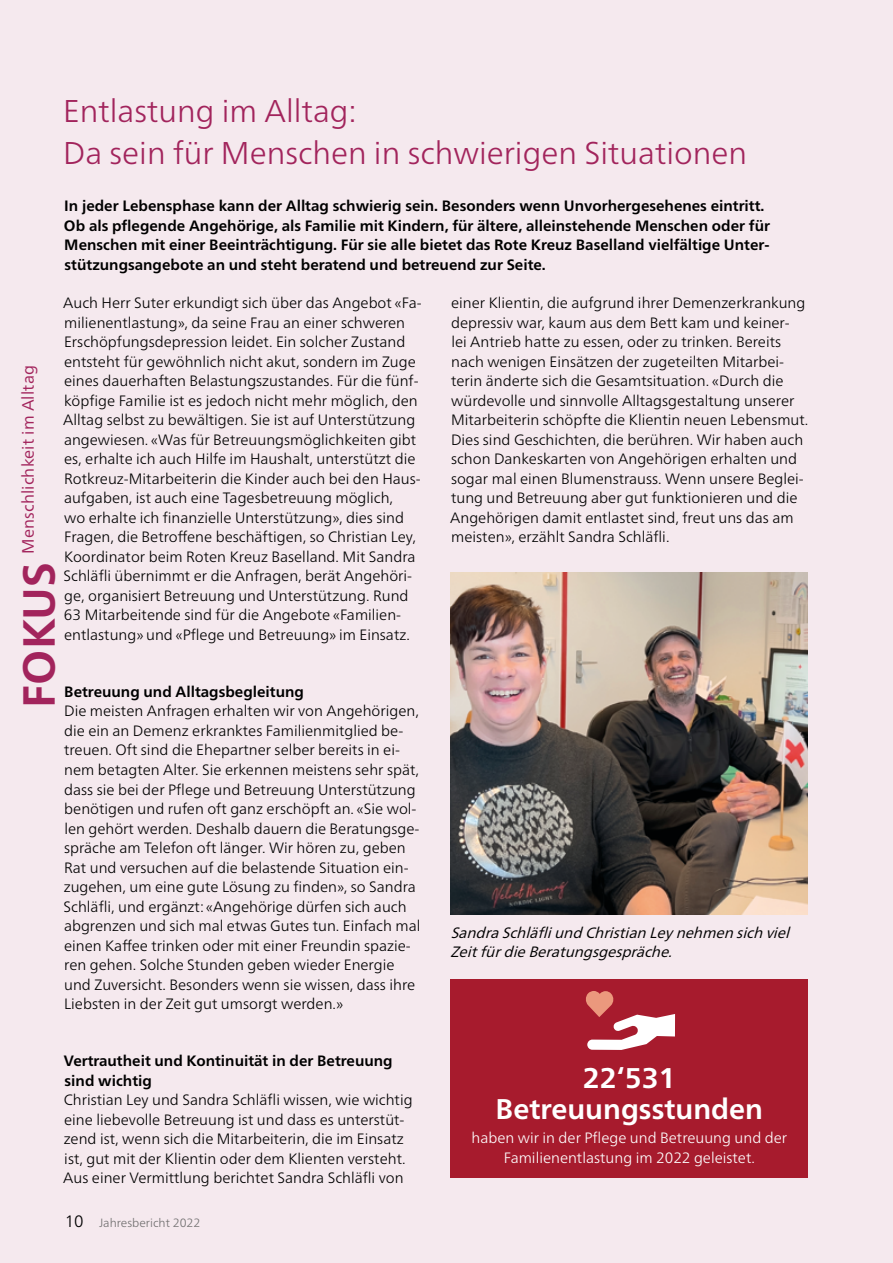
<style>
.page{position:relative;width:893px;height:1263px;background:#f5e9ee}
.page>*{position:absolute;margin:0;border:0;box-sizing:border-box;transform-origin:0 0}
.t1{font:700 45px "Frutiger Neue LTW1 G";color:#a2245c}
.t2{font:300 31.5px/42px "Frutiger Neue LTW1 G";color:#a2245c}
.t3{font:700 28.5px/31.5px "Frutiger Neue LTW1 G";color:#fff;text-align:center}
.t4{font:16.5px "Frutiger Neue LTW1 G";letter-spacing:.01em;color:#a2245c}
.t5{font:300 15px/19.5px "Frutiger Neue LTW1 G";color:#000}
.t6{font:700 15px/19.5px "Frutiger Neue LTW1 G";color:#000}
.t7{font:italic 15px/19.5px "Frutiger Neue LTW1 G";color:#000}
.t8{font:300 15px/19.5px "Frutiger Neue LTW1 G";color:#fff;text-align:center}
.t9{font:300 12px "Frutiger Neue LTW1 G";color:#706f6f}
.s1{font-size:16.5px;color:#000}
</style>
<div class="page">
<img style="left:451px;top:572px;width:357px;height:342px">
<div style="left:451px;top:979px;width:357px;height:199px;background:#a71b2d"></div>
<svg style="left:586px;top:991px;width:89px;height:59px"></svg>
<h2 class="t2" style="left:63px;top:89px;width:685px">Entlastung im Alltag:<br>Da sein für Menschen in schwierigen Situationen</h2>
<p class="t4" style="left:18px;top:554px;width:190px;rotate:-90deg">Menschlichkeit im Alltag</p>
<h1 class="t1" style="left:12px;top:708px;width:147px;rotate:-90deg">FOKUS</h1>
<p class="t6" style="left:64px;top:196px;width:707px">In jeder Lebensphase kann der Alltag schwierig sein. Besonders wenn Unvorhergesehenes eintritt.<br>Ob als pflegende Angehörige, als Familie mit Kindern, für ältere, alleinstehende Menschen oder für Menschen mit einer Beeinträchtigung. Für sie alle bietet das Rote Kreuz Baselland vielfältige Unter&shy;stützungsangebote an und steht beratend und betreuend zur Seite.</p>
<p class="t5" style="left:450px;top:293px;width:360px">einer Klientin, die aufgrund ihrer Demenzerkrankung depressiv war, kaum aus dem Bett kam und keiner-<br>lei Antrieb hatte zu essen, oder zu trinken. Bereits nach wenigen Einsätzen der zugeteilten Mitarbei&shy;terin änderte sich die Gesamtsituation. «Durch die würdevolle und sinnvolle Alltagsgestaltung unserer Mitarbeiterin schöpfte die Klientin neuen Lebensmut.<br>Dies sind Geschichten, die berühren. Wir haben auch schon Dankeskarten von Angehörigen erhalten und sogar mal einen Blumenstrauss. Wenn unsere Beglei&shy;tung und Betreuung aber gut funktionieren und die Angehörigen damit entlastet sind, freut uns das am meisten», erzählt Sandra Schläfli.</p>
<p class="t5" style="left:63px;top:293px;width:360px">Auch Herr Suter erkundigt sich über das Angebot «Fa&shy;milienentlastung», da seine Frau an einer schweren Erschöpfungsdepression leidet. Ein solcher Zustand entsteht für gewöhnlich nicht akut, sondern im Zuge eines dauerhaften Belastungszustandes. Für die fünf&shy;köpfige Familie ist es jedoch nicht mehr möglich, den Alltag selbst zu bewältigen. Sie ist auf Unterstützung angewiesen. «Was für Betreuungsmöglichkeiten gibt es, erhalte ich auch Hilfe im Haushalt, unterstützt die Rotkreuz-Mitarbeiterin die Kinder auch bei den Haus&shy;aufgaben, ist auch eine Tagesbetreuung möglich,<br>wo erhalte ich finanzielle Unterstützung», dies sind Fragen, die Betroffene beschäftigen, so Christian Ley, Koordinator beim Roten Kreuz Baselland. Mit Sandra Schläfli übernimmt er die Anfragen, berät Angehöri&shy;ge, organisiert Betreuung und Unterstützung. Rund 63 Mitarbeitende sind für die Angebote «Familien&shy;entlastung» und «Pflege und Betreuung» im Einsatz.</p>
<p class="t6" style="left:64px;top:682px;width:241px">Betreuung und Alltagsbegleitung</p>
<p class="t5" style="left:64px;top:701px;width:358px">Die meisten Anfragen erhalten wir von Angehörigen, die ein an Demenz erkranktes Familienmitglied be&shy;treuen. Oft sind die Ehepartner selber bereits in ei&shy;nem betagten Alter. Sie erkennen meistens sehr spät, dass sie bei der Pflege und Betreuung Unterstützung benötigen und rufen oft ganz erschöpft an. «Sie wol&shy;len gehört werden. Deshalb dauern die Beratungsge&shy;spräche am Telefon oft länger. Wir hören zu, geben Rat und versuchen auf die belastende Situation ein&shy;zugehen, um eine gute Lösung zu finden», so Sandra Schläfli, und ergänzt: «Angehörige dürfen sich auch abgrenzen und sich mal etwas Gutes tun. Einfach mal einen Kaffee trinken oder mit einer Freundin spazie&shy;ren gehen. Solche Stunden geben wieder Energie und Zuversicht. Besonders wenn sie wissen, dass ihre Liebsten in der Zeit gut umsorgt werden.»</p>
<p class="t7" style="left:451px;top:922px;width:345px">SandraSchläfliund Christian Leynehmen sich viel<br>ZeitfürdieBeratungsgespräche.</p>
<p class="t6" style="left:64px;top:1051px;width:330px">Vertrautheit und Kontinuität in der Betreuung sind wichtig</p>
<p class="t5" style="left:63px;top:1090px;width:351px">Christian Ley und Sandra Schläfli wissen, wie wichtig eine liebevolle Betreuung ist und dass es unterstüt&shy;zend ist, wenn sich die Mitarbeiterin, die im Einsatz ist, gut mit der Klientin oder dem Klienten versteht.<br>Aus einer Vermittlung berichtet Sandra Schläfli von</p>
<p class="t9" style="left:65px;top:1215px;width:137px"><span class="s1">10</span> Jahresbericht 2022</p>
<h3 class="t3" style="left:496px;top:1062px;width:269px">22‘531<br>Betreuungsstunden</h3>
<p class="t8" style="left:471px;top:1128px;width:317px">haben wir in der Pflege und Betreuung und der<br>Familienentlastung im 2022 geleistet.</p>
</div>
